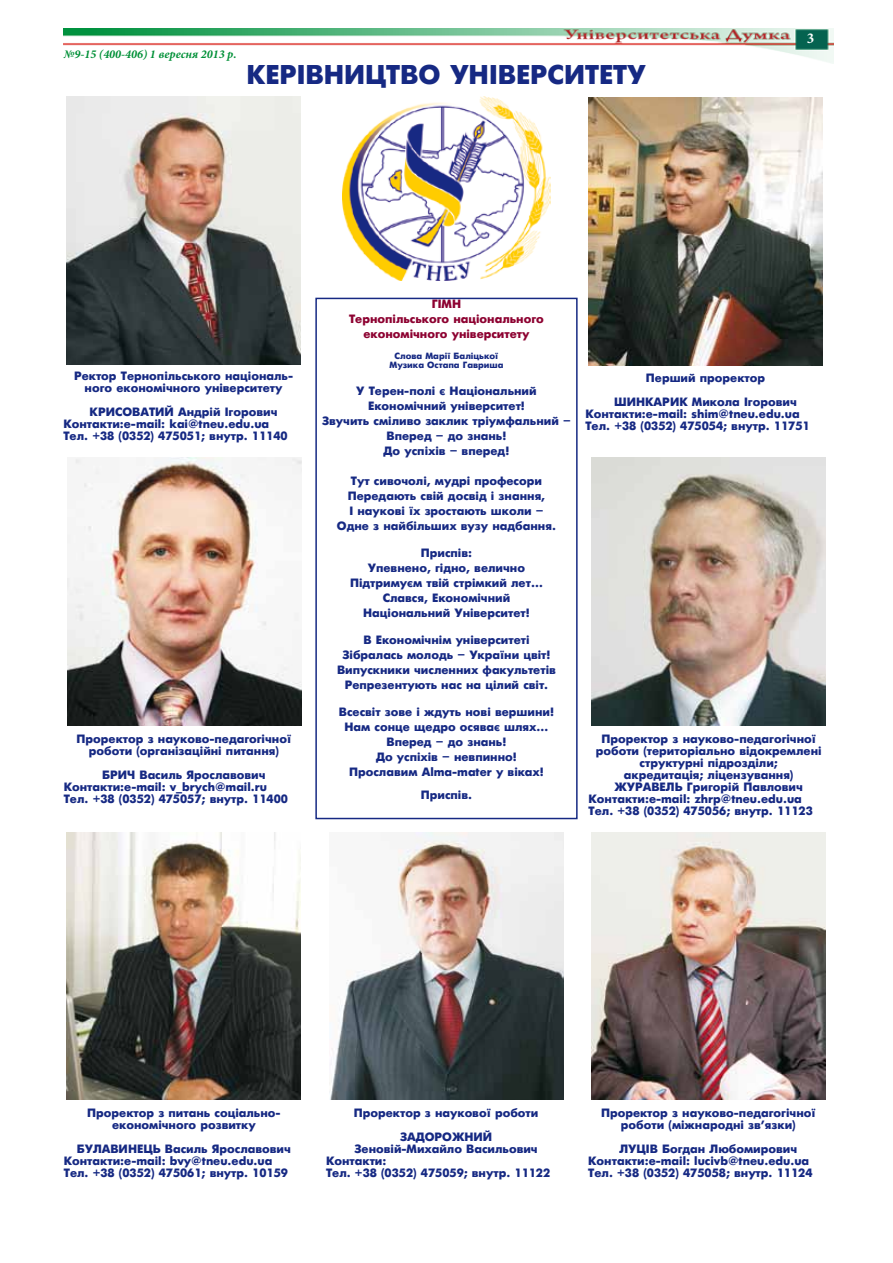
<style>
.page{position:relative;width:893px;height:1263px;background:#fff}
.page>*{position:absolute;margin:0;border:0;box-sizing:border-box;transform-origin:0 0}
.t1{font:700 27px "Ukrainian Futuris";color:#162983}
.t2{font:700 15px "Minion Pro";color:#fff}
.t3{font:700 12px/15px "Ukrainian Futuris";color:#162983;text-align:center}
.t4{font:700 12px "Ukrainian Futuris";color:#8d0231}
.t5{font:italic 700 12px "Minion Pro";color:#009037}
.t6{font:700 9px/9px "Ukrainian Futuris";color:#162983;text-align:center}
</style>
<div class="page">
<img style="left:64px;top:28px;width:769px;height:36px">
<img style="left:589px;top:97px;width:233px;height:268px">
<img style="left:67px;top:832px;width:234px;height:268px">
<img style="left:330px;top:832px;width:233px;height:268px">
<img style="left:67px;top:96px;width:233px;height:268px">
<img style="left:592px;top:458px;width:234px;height:268px">
<img style="left:592px;top:832px;width:234px;height:268px">
<div style="left:315px;top:298px;width:263px;height:521px;border:2px solid #162983"></div>
<img style="left:67px;top:458px;width:234px;height:268px">
<img style="left:343px;top:96px;width:207px;height:185px">
<p class="t5" style="left:64px;top:45px;width:174px">№9-15 (400-406) 1 вересня 2013 р.</p>
<h1 class="t1" style="left:246px;top:60px;width:19px">КЕРІВНИЦ</h1>
<h1 class="t1" style="left:386px;top:60px;width:100px">ТВО УНІВЕРСИ</h1>
<h1 class="t1" style="left:585px;top:60px;width:62px">ТЕТУ</h1>
<p class="t2" style="left:807px;top:28px;width:9px">3</p>
<p class="t3" style="left:74px;top:370px;width:221px;line-height:12px">Ректор Тернопільського національ&shy;ного економічного університету</p>
<p class="t3" style="left:63px;top:406px;width:226px;line-height:12px;text-align:left;text-indent:26px">Крисоватий Андрій Ігорович<br>Контакти:e-mail: kai@tneu.edu.ua<br>Тел. +38 (0352) 475051; внутр. 11140</p>
<p class="t3" style="left:77px;top:733px;width:216px;line-height:12px">Проректор з науково-педагогічної роботи (організаційні питання)</p>
<p class="t3" style="left:102px;top:768px;width:17px">БРИЧ</p>
<p class="t3" style="left:64px;top:769px;width:226px;line-height:12px;text-align:left;text-indent:76px">Василь Ярославович<br>Контакти:e-mail: v_brych@mail.ru<br>Тел. +38 (0352) 475057; внутр. 11400</p>
<p class="t4" style="left:432px;top:297px;width:8px">ГІМН</p>
<p class="t4" style="left:349px;top:312px;width:196px">Тернопільського національного</p>
<p class="t4" style="left:363px;top:327px;width:168px">економічного університету</p>
<p class="t6" style="left:389px;top:352px;width:115px">Слова Марії Баліцької<br>Музика Остапа Гавриша</p>
<p class="t3" style="left:322px;top:384px;width:250px">У Терен-полі є Національний<br>Економічний університет!<br>Звучить сміливо заклик тріумфальний –<br>Вперед – до знань!<br>До успіхів – вперед!</p>
<p class="t3" style="left:337px;top:474px;width:221px">Тут сивочолі, мудрі професори<br>Передають свій досвід і знання,<br>І наукові їх зростають школи –<br>Одне з найбільших вузу надбання.</p>
<p class="t3" style="left:350px;top:546px;width:194px">Приспів:<br>Упевнено, гідно, велично<br>Підтримуєм твій стрімкий лет…<br>Слався, Економічний<br>Національний Університет!</p>
<p class="t3" style="left:337px;top:633px;width:220px">В Економічнім університеті<br>Зібралась молодь – України цвіт!<br>Випускники численних факультетів<br>Репрезентують нас на цілий світ.</p>
<p class="t3" style="left:339px;top:705px;width:217px">Всесвіт зове і ждуть нові вершини!<br>Нам сонце щедро осяває шлях…<br>Вперед – до знань!<br>До успіхів – невпинно!<br>Прославим Alma-mater у віках!</p>
<p class="t3" style="left:421px;top:787px;width:53px">Приспів.</p>
<p class="t3" style="left:614px;top:366px;width:184px;line-height:24px">Перший проректор<br>Шинкарик Микола Ігорович</p>
<p class="t3" style="left:585px;top:408px;width:226px;line-height:12px;text-align:left">Контакти:e-mail: shim@tneu.edu.ua<br>Тел. +38 (0352) 475054; внутр. 11751</p>
<p class="t3" style="left:601px;top:732px;width:216px">Проректор з науково-педагогічної</p>
<p class="t3" style="left:596px;top:744px;width:227px">роботи (територіально відокремлені</p>
<p class="t3" style="left:640px;top:756px;width:140px">структурні підрозділи;</p>
<p class="t3" style="left:624px;top:768px;width:171px">акредитація; ліцензування)</p>
<p class="t3" style="left:614px;top:780px;width:190px">Журавель Григорій Павлович</p>
<p class="t3" style="left:589px;top:792px;width:215px">Контакти:e-mail: zhrp@tneu.edu.ua</p>
<p class="t3" style="left:589px;top:804px;width:226px">Тел. +38 (0352) 475056; внутр. 11123</p>
<p class="t3" style="left:87px;top:1107px;width:195px;line-height:12px">Проректор з питань соціально&shy;економічного розвитку</p>
<p class="t3" style="left:64px;top:1143px;width:229px;line-height:12px;text-align:left;text-indent:13px">Булавинець Василь Ярославович<br>Контакти:e-mail: bvy@tneu.edu.ua<br>Тел. +38 (0352) 475061; внутр. 10159</p>
<p class="t3" style="left:354px;top:1101px;width:186px;line-height:24px">Проректор з наукової роботи<br>Задорожний</p>
<p class="t3" style="left:326px;top:1143px;width:226px;line-height:12px;text-align:left;text-indent:28px">Зеновій-Михайло Васильович<br>Контакти:<br>Тел. +38 (0352) 475059; внутр. 11122</p>
<p class="t3" style="left:601px;top:1107px;width:216px;line-height:12px">Проректор з науково-педагогічної роботи (міжнародні зв’язки)</p>
<p class="t3" style="left:588px;top:1143px;width:226px;line-height:12px;text-align:left;text-indent:31px">Луців Богдан Любомирович<br>Контакти:e-mail: lucivb@tneu.edu.ua<br>Тел. +38 (0352) 475058; внутр. 11124</p>
</div>
